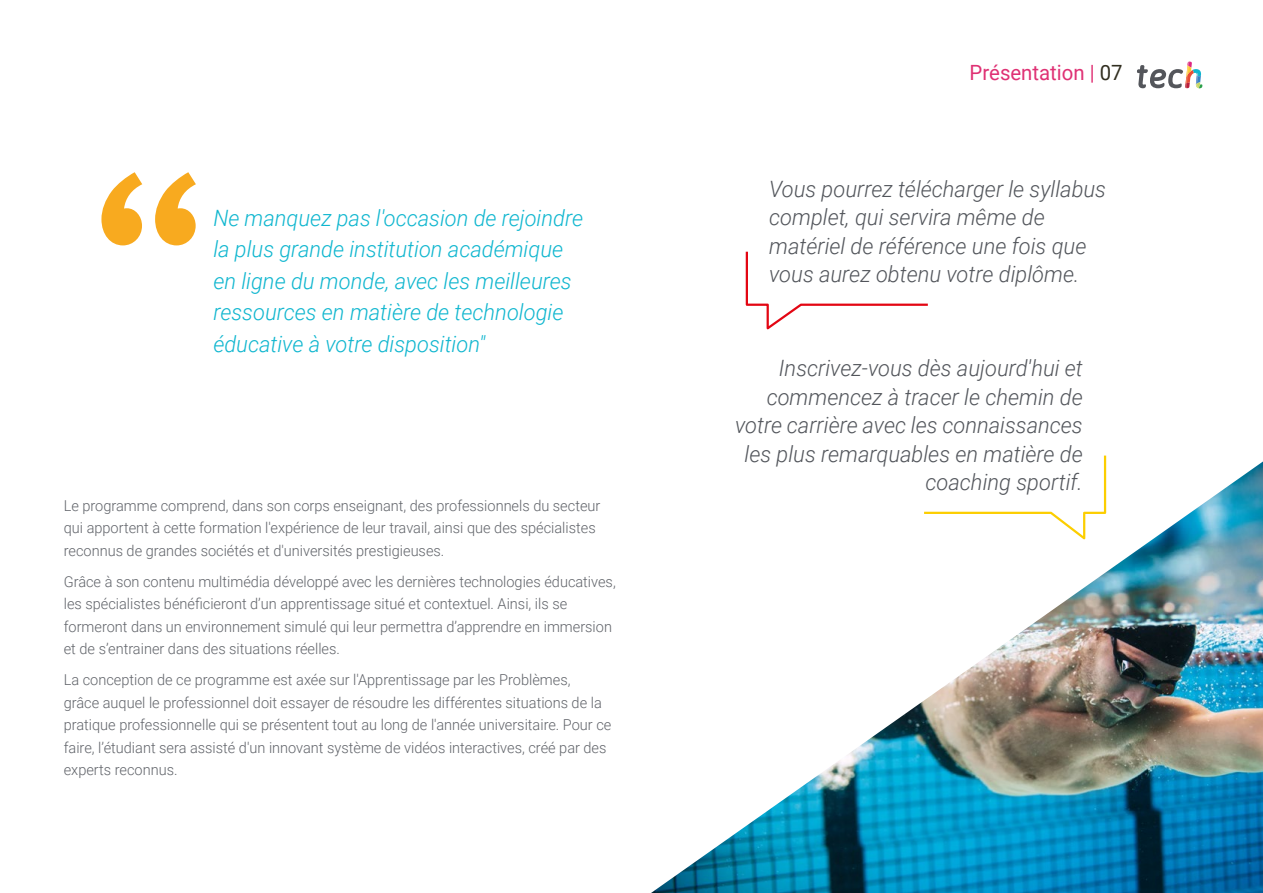
<style>
.page{position:relative;width:1263px;height:893px;background:#fff}
.page>*{position:absolute;margin:0;border:0;box-sizing:border-box;transform-origin:0 0}
.t1{font:italic 300 22.5px/28.5px "Roboto";color:#52555b;text-align:right}
.t2{font:italic 300 22.5px/31.5px "Roboto";color:#0fb6cf}
.t3{font:21px "Roboto";color:#df3174}
.t4{font:300 15px/22.5px "Roboto";color:#61646a}
.s1{color:#312e20}
</style>
<div class="page">
<svg style="left:101px;top:172px;width:95px;height:73px"></svg>
<img style="left:651px;top:461px;width:612px;height:432px">
<svg style="left:922px;top:455px;width:185px;height:88px"></svg>
<svg style="left:745px;top:251px;width:183px;height:79px"></svg>
<svg style="left:1137px;top:62px;width:65px;height:27px"></svg>
<h1 class="t2" style="left:213px;top:201px;width:371px">Ne manquez pas l'occasion de rejoindre la plus grande institution académique en ligne du monde, avec les meilleures ressources en matière de technologie éducative à votre disposition"</h1>
<p class="t4" style="left:64px;top:493px;width:538px">Le programme comprend, dans son corps enseignant, des professionnels du secteur qui apportent à cette formation l'expérience de leur travail, ainsi que des spécialistes reconnus de grandes sociétés et d'universités prestigieuses.</p>
<p class="t4" style="left:64px;top:569px;width:553px">Grâce à son contenu multimédia développé avec les dernières technologies éducatives, les spécialistes bénéficieront d’un apprentissage situé et contextuel. Ainsi, ils se formeront dans un environnement simulé qui leur permettra d’apprendre en immersion et de s’entrainer dans des situations réelles.</p>
<p class="t4" style="left:64px;top:668px;width:549px">La conception de ce programme est axée sur l'Apprentissage par les Problèmes,<br>grâce auquel le professionnel doit essayer de résoudre les différentes situations de la pratique professionnelle qui se présentent tout au long de l'année universitaire. Pour ce faire, l’étudiant sera assisté d'un innovant système de vidéos interactives, créé par des experts reconnus.</p>
<h2 class="t3" style="left:970px;top:57px;width:155px">Présentation | <span class="s1">07</span></h2>
<h1 class="t1" style="left:769px;top:174px;width:338px;text-align:left">Vous pourrez télécharger le syllabus complet, qui servira même de matériel de référence une fois que vous aurez obtenu votre diplôme.</h1>
<h1 class="t1" style="left:735px;top:353px;width:349px">Inscrivez-vous dès aujourd'hui et commencez à tracer le chemin de votre carrière avec les connaissances les plus remarquables en matière de coaching sportif.</h1>
</div>
